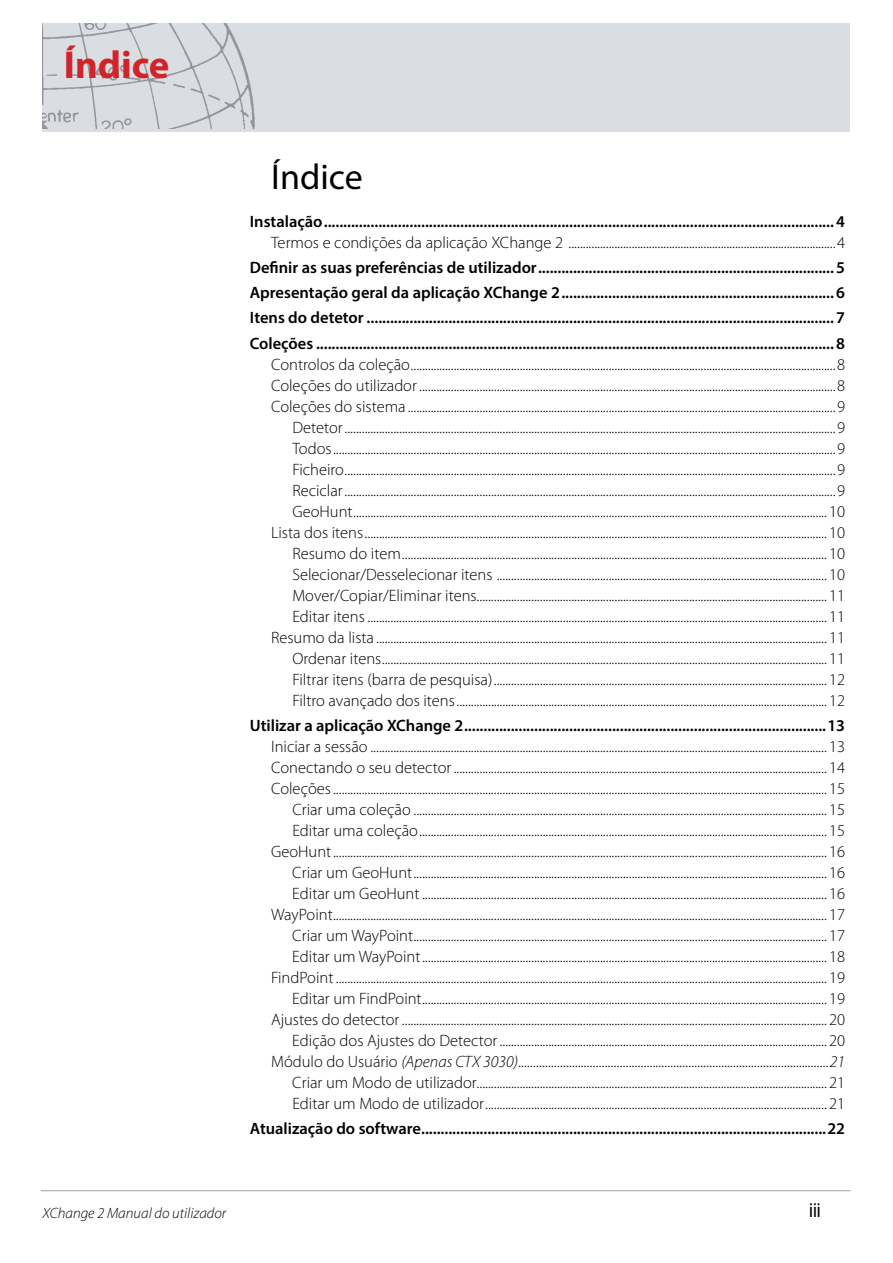
<style>
.page{position:relative;width:893px;height:1263px;background:#fff}
.page>*{position:absolute;margin:0;border:0;box-sizing:border-box;transform-origin:0 0}
.t1{font:700 39px "Myriad Pro";color:#d2232a}
.t2{font:36px "Myriad Pro";color:#000}
.t3{font:condensed 21px "Myriad Pro";color:#000}
.t4{font:300 16.5px/21px "Myriad Pro";color:#000;text-align:right}
.t5{font:600 16.5px/25.2px "Myriad Pro";color:#000;text-align:justify}
.t6{font:italic 300 15px "Myriad Pro";color:#000}
.s1{font-style:italic}
</style>
<div class="page">
<div style="left:43px;top:23px;width:807px;height:109px;background:#dadde1"></div>
<img style="left:43px;top:23px;width:211px;height:106px">
<hr style="left:41px;top:1190px;width:809px;height:1px;background:#a0adb7">
<h1 class="t1" style="left:64px;top:40px;width:107px">Índice</h1>
<h2 class="t2" style="left:271px;top:154px;width:93px">Índice</h2>
<p class="t5" style="left:250px;top:208px;width:597px">Instalação................................................................................................................................... 4</p>
<p class="t4" style="left:271px;top:232px;width:576px">Termos e condições da aplicação XChange 2 .............................................................................................4</p>
<p class="t5" style="left:250px;top:254px;width:597px">Definir as suas preferências de utilizador............................................................................ 5<br>Apresentação geral da aplicação XChange 2...................................................................... 6<br>Itens do detetor ........................................................................................................................ 7<br>Coleções ..................................................................................................................................... 8</p>
<p class="t4" style="left:271px;top:354px;width:576px">Controlos da coleção....................................................................................................................................................8<br>Coleções do utilizador.................................................................................................................................................8<br>Coleções do sistema .....................................................................................................................................................9<br>Detetor...........................................................................................................................................................................9<br>Todos...............................................................................................................................................................................9<br>Ficheiro...........................................................................................................................................................................9<br>Reciclar...........................................................................................................................................................................9<br>GeoHunt..................................................................................................................................................................... 10<br>Lista dos itens................................................................................................................................................................. 10<br>Resumo do item.................................................................................................................................................... 10<br>Selecionar/Desselecionar itens ................................................................................................................... 10<br>Mover/Copiar/Eliminar itens.......................................................................................................................... 11<br>Editar itens ................................................................................................................................................................ 11<br>Resumo da lista ............................................................................................................................................................. 11<br>Ordenar itens........................................................................................................................................................... 11<br>Filtrar itens (barra de pesquisa).................................................................................................................... 12<br>Filtro avançado dos itens................................................................................................................................. 12</p>
<p class="t5" style="left:250px;top:712px;width:597px">Utilizar a aplicação XChange 2.............................................................................................13</p>
<p class="t4" style="left:271px;top:736px;width:576px">Iniciar a sessão ............................................................................................................................................................... 13<br>Conectando o seu detector.................................................................................................................................. 14<br>Coleções............................................................................................................................................................................ 15<br>Criar uma coleção ................................................................................................................................................ 15<br>Editar uma coleção.............................................................................................................................................. 15<br>GeoHunt............................................................................................................................................................................ 16<br>Criar um GeoHunt................................................................................................................................................ 16<br>Editar um GeoHunt............................................................................................................................................. 16<br>WayPoint............................................................................................................................................................................ 17<br>Criar um WayPoint................................................................................................................................................ 17<br>Editar um WayPoint............................................................................................................................................. 18<br>FindPoint........................................................................................................................................................................... 19<br>Editar um FindPoint............................................................................................................................................. 19<br>Ajustes do detector .................................................................................................................................................... 20<br>Edição dos Ajustes do Detector.................................................................................................................. 20<br>Módulo do Usuário <span class="s1">(Apenas CTX 3030)........................................................................................................21<br></span>Criar um Modo de utilizador.......................................................................................................................... 21<br>Editar um Modo de utilizador....................................................................................................................... 21</p>
<p class="t5" style="left:250px;top:1116px;width:597px">Atualização do software........................................................................................................22</p>
<p class="t6" style="left:43px;top:1205px;width:185px">XChange 2 Manual do utilizador</p>
<p class="t3" style="left:809px;top:1197px;width:13px">iii</p>
</div>
